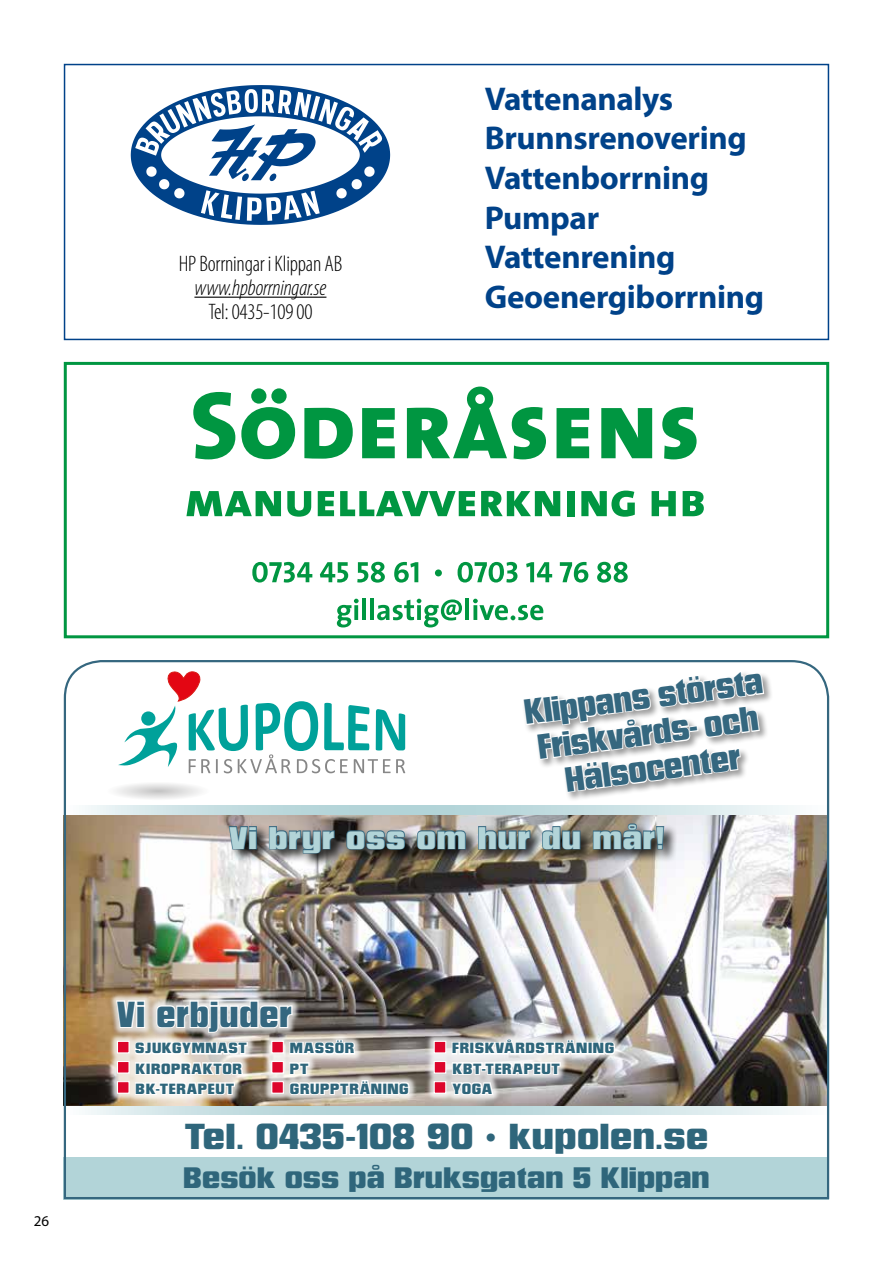
<style>
.page{position:relative;width:893px;height:1263px;background:#fff}
.page>*{position:absolute;margin:0;border:0;box-sizing:border-box;transform-origin:0 0}
.t1{font:700 33px/39.6px "Myriad Pro";letter-spacing:-.01em;color:#004289}
.t2{font:32.85px "Neographik";letter-spacing:.01em;color:#2f667b}
.t3{font:32.85px "Neographik";letter-spacing:.03em;color:#35677f;scale:.86 1}
.t4{font:31.65px/36px "Neographik";color:#35677f;text-align:center;scale:.86 1}
.t5{font:28.35px "Neographik";letter-spacing:.03em;color:#b2d4d8}
.t6{font:26.85px "Neographik";color:#2f667b}
.t7{font:300 condensed 22.5px "Myriad Pro";letter-spacing:-.01em;color:#000}
.t8{font:italic 300 condensed 22.5px "Myriad Pro";letter-spacing:-.01em;color:#000}
.t9{font:15px "Myriad Pro";color:#000}
.t10{font:13.5px/20.1px "Neographik";letter-spacing:.045em;color:#2f667b}
</style>
<div class="page">
<svg style="left:131px;top:85px;width:259px;height:140px"></svg>
<hr style="left:194px;top:297px;width:132px;height:1px;background:#000">
<div style="left:64px;top:64px;width:765px;height:276px;border:2px solid #004289"></div>
<svg style="left:193px;top:392px;width:42px;height:67px"></svg>
<svg style="left:241px;top:388px;width:54px;height:71px"></svg>
<svg style="left:304px;top:408px;width:49px;height:51px"></svg>
<svg style="left:362px;top:408px;width:33px;height:50px"></svg>
<svg style="left:407px;top:387px;width:139px;height:72px"></svg>
<svg style="left:556px;top:408px;width:33px;height:50px;background:#2fa964"></svg>
<svg style="left:601px;top:408px;width:51px;height:50px"></svg>
<svg style="left:662px;top:407px;width:35px;height:52px"></svg>
<svg style="left:186px;top:491px;width:95px;height:25px"></svg>
<svg style="left:287px;top:491px;width:24px;height:26px"></svg>
<svg style="left:318px;top:491px;width:16px;height:25px"></svg>
<svg style="left:340px;top:491px;width:135px;height:25px"></svg>
<svg style="left:481px;top:491px;width:79px;height:25px"></svg>
<div style="left:567px;top:491px;width:8px;height:25px;background:#009641"></div>
<svg style="left:581px;top:491px;width:54px;height:26px"></svg>
<svg style="left:652px;top:491px;width:24px;height:25px"></svg>
<svg style="left:683px;top:491px;width:21px;height:25px"></svg>
<svg style="left:252px;top:562px;width:60px;height:20px"></svg>
<svg style="left:320px;top:562px;width:28px;height:20px"></svg>
<svg style="left:357px;top:562px;width:28px;height:21px"></svg>
<svg style="left:394px;top:562px;width:24px;height:21px"></svg>
<div style="left:435px;top:569px;width:7px;height:7px;background:#009641;border-radius:50%"></div>
<svg style="left:458px;top:562px;width:59px;height:20px"></svg>
<svg style="left:526px;top:562px;width:26px;height:20px"></svg>
<svg style="left:560px;top:562px;width:28px;height:21px"></svg>
<svg style="left:597px;top:562px;width:31px;height:21px"></svg>
<svg style="left:337px;top:599px;width:22px;height:28px"></svg>
<hr style="left:362px;top:598px;width:4px;height:22px;background:#009641">
<hr style="left:370px;top:598px;width:4px;height:22px;background:#009641">
<svg style="left:377px;top:599px;width:85px;height:28px"></svg>
<hr style="left:466px;top:598px;width:3px;height:22px;background:#009641">
<svg style="left:473px;top:599px;width:70px;height:21px"></svg>
<div style="left:64px;top:362px;width:765px;height:276px;border:3px solid #009641"></div>
<img style="left:64px;top:660px;width:765px;height:539px">
<div style="left:426px;top:1031px;width:197px;height:71px;background:#fff;opacity:.75"></div>
<div style="left:434px;top:1041px;width:12px;height:12px;background:#dd052b"></div>
<div style="left:434px;top:1041px;width:12px;height:12px;border:1px solid #fff"></div>
<div style="left:434px;top:1061px;width:12px;height:12px;background:#dd052b"></div>
<div style="left:434px;top:1061px;width:12px;height:12px;border:1px solid #fff"></div>
<div style="left:434px;top:1081px;width:12px;height:12px;background:#dd052b"></div>
<div style="left:434px;top:1081px;width:12px;height:13px;border:1px solid #fff"></div>
<svg style="left:449px;top:1024px;width:167px;height:72px"></svg>
<div style="left:109px;top:992px;width:191px;height:48px;background:#fff;opacity:.75"></div>
<svg style="left:115px;top:999px;width:296px;height:106px"></svg>
<h3 class="t7" style="left:179px;top:251px;width:165px">HP Borrningar i Klippan AB</h3>
<h3 class="t8" style="left:194px;top:274px;width:134px">www.hpborrningar.se</h3>
<h3 class="t7" style="left:208px;top:299px;width:105px">Tel: 0435-109 00</h3>
<h1 class="t1" style="left:485px;top:78px;width:281px">Vattenanalys<br>Brunnsrenovering<br>Vattenborrning<br>Pumpar<br>Vattenrening<br>Geoenergiborrning</h1>
<p class="t9" style="left:34px;top:1212px;width:17px">26</p>
<h3 class="t4" style="left:522px;top:698px;width:281px;rotate:-8deg">Klippans största<br>Friskvårds- och<br>Hälsocenter</h3>
<h3 class="t5" style="left:229px;top:820px;width:436px">Vi bryr oss om hur du mår!</h3>
<h2 class="t3" style="left:117px;top:994px;width:205px">Vi erbjuder</h2>
<p class="t10" style="left:135px;top:1039px;width:113px">SJUKGYMNAST<br>KIROPRAKTOR<br>BK-TERAPEUT</p>
<p class="t10" style="left:290px;top:1039px;width:120px">MASSÖR<br>PT<br>GRUPPTRÄNING</p>
<p class="t10" style="left:452px;top:1039px;width:163px">FRISKVÅRDSTRÄNING<br>KBT-TERAPEUT<br>YOGA</p>
<h2 class="t2" style="left:185px;top:1116px;width:525px">Tel. 0435-108 90 • kupolen.se</h2>
<h3 class="t6" style="left:183px;top:1161px;width:528px">Besök oss på Bruksgatan 5 Klippan</h3>
</div>
